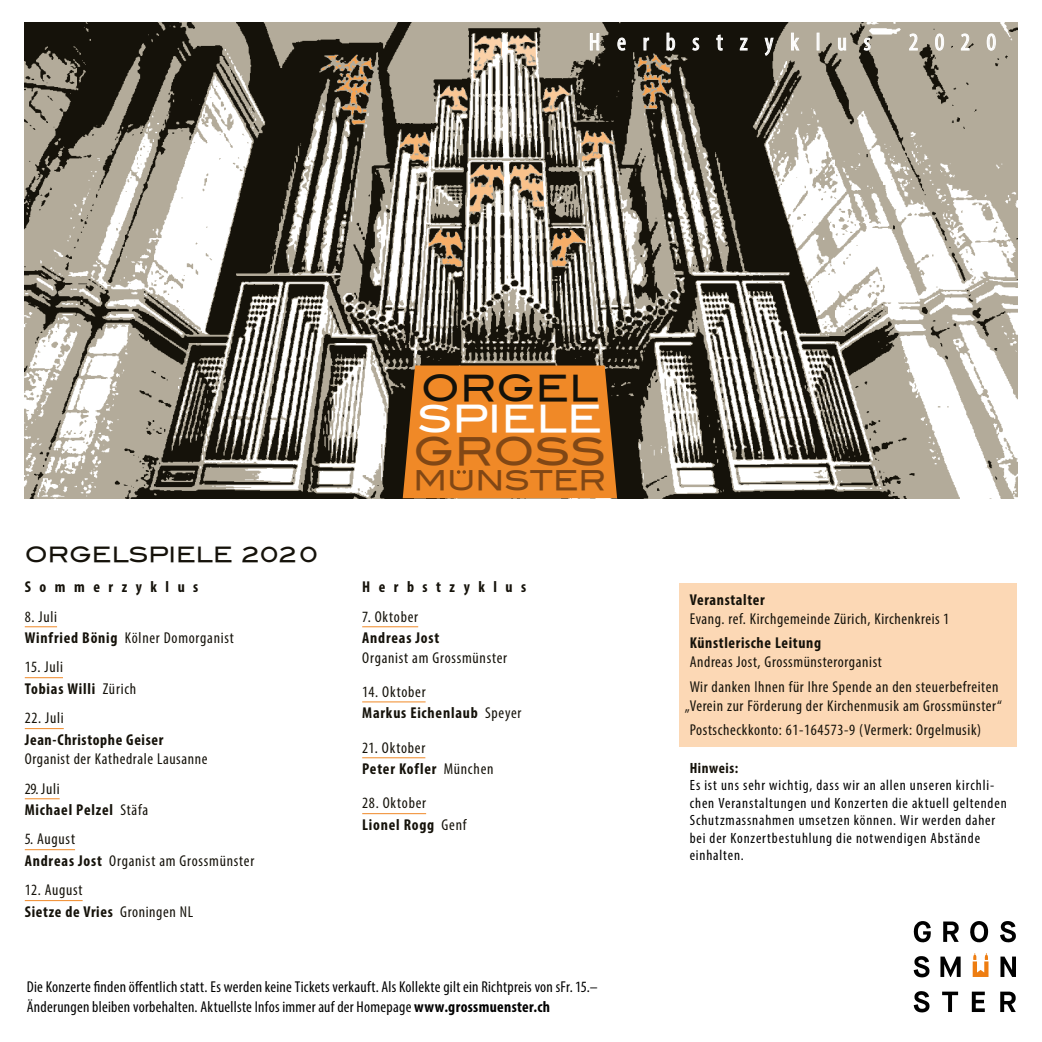
<style>
.page{position:relative;width:1042px;height:1042px;background:#fff}
.page>*{position:absolute;margin:0;border:0;box-sizing:border-box;transform-origin:0 0}
.t1{font:37.98px "Blair Md ITCTT Medium";color:#814715}
.t2{font:37.27px "Blair Md ITCTT Medium";color:#fff}
.t3{font:35.88px "Blair Md ITCTT Medium";color:#15120a}
.t4{font:27.12px "Blair Md ITCTT Medium";color:#814715}
.t5{font:condensed 24.5px "Myriad Pro";letter-spacing:.685em;color:#fff}
.t6{font:21px "Blair Md ITCTT Medium";color:#15120a}
.t7{font:condensed 15.75px/21.7px "Myriad Pro";letter-spacing:.04em;color:#15120a}
.t8{font:condensed 15.75px/19.2px "Myriad Pro";letter-spacing:.015em;color:#000}
.t9{font:700 condensed 15.75px/21.7px "Myriad Pro";letter-spacing:.04em;color:#15120a}
.t10{font:700 condensed 15.75px "Myriad Pro";letter-spacing:.54em;color:#15120a}
.t11{font:condensed 14.88px/17.5px "Myriad Pro";letter-spacing:.06em;color:#000}
.t12{font:700 condensed 14.88px "Myriad Pro";letter-spacing:.04em;color:#15120a}
.s1{font-weight:700}
.s2{font-weight:400}
</style>
<div class="page">
<img style="left:25px;top:23px;width:992px;height:475px">
<svg style="left:590px;top:33px;width:9px;height:18px"></svg>
<svg style="left:617px;top:37px;width:9px;height:14px"></svg>
<svg style="left:636px;top:30px;width:39px;height:80px;background:#605341"></svg>
<svg style="left:692px;top:37px;width:7px;height:14px"></svg>
<svg style="left:716px;top:34px;width:7px;height:17px"></svg>
<svg style="left:739px;top:37px;width:9px;height:14px"></svg>
<svg style="left:764px;top:37px;width:10px;height:19px"></svg>
<svg style="left:791px;top:32px;width:9px;height:19px"></svg>
<svg style="left:817px;top:33px;width:2px;height:17px"></svg>
<svg style="left:838px;top:34px;width:8px;height:17px"></svg>
<svg style="left:863px;top:37px;width:8px;height:14px"></svg>
<svg style="left:908px;top:33px;width:10px;height:18px"></svg>
<svg style="left:935px;top:33px;width:9px;height:18px"></svg>
<svg style="left:960px;top:33px;width:10px;height:18px"></svg>
<svg style="left:986px;top:33px;width:10px;height:18px"></svg>
<div style="left:680px;top:583px;width:337px;height:164px;background:#fcd8b5"></div>
<div style="left:403px;top:365px;width:214px;height:133px;background:#f08927"></div>
<img style="left:1000px;top:921px;width:16px;height:21px">
<hr style="left:25px;top:626px;width:32px;height:1px;background:#f08927">
<hr style="left:25px;top:677px;width:38px;height:1px;background:#f08927">
<hr style="left:25px;top:728px;width:39px;height:1px;background:#f08927">
<hr style="left:25px;top:798px;width:35px;height:1px;background:#f08927">
<hr style="left:25px;top:849px;width:50px;height:1px;background:#f08927">
<hr style="left:25px;top:900px;width:58px;height:1px;background:#f08927">
<hr style="left:362px;top:626px;width:56px;height:1px;background:#f08927">
<hr style="left:362px;top:701px;width:63px;height:1px;background:#f08927">
<hr style="left:362px;top:757px;width:63px;height:1px;background:#f08927">
<hr style="left:362px;top:813px;width:64px;height:1px;background:#f08927">
<h3 class="t5" style="left:589px;top:27px;width:283px">Herbstzyklus</h3>
<h3 class="t5" style="left:909px;top:27px;width:89px">2020</h3>
<h3 class="t6" style="left:25px;top:537px;width:295px">ORGELSPIELE 2020</h3>
<p class="t10" style="left:25px;top:577px;width:175px">Sommerzyklus</p>
<p class="t7" style="left:25px;top:605px;width:211px">8. Juli<br><span class="s1">Winfried Bönig</span> Kölner Domorganist</p>
<p class="t7" style="left:25px;top:656px;width:113px">15. Juli<br><span class="s1">Tobias Willi</span> Zürich</p>
<p class="t7" style="left:25px;top:707px;width:40px">22. Juli</p>
<p class="t9" style="left:25px;top:728px;width:140px">Jean-Christophe Geiser</p>
<p class="t7" style="left:25px;top:748px;width:184px">Organist der Kathedrale Lausanne</p>
<p class="t9" style="left:25px;top:777px;width:125px"><span class="s2">29. Juli<br></span>Michael Pelzel <span class="s2">Stäfa</span></p>
<p class="t7" style="left:25px;top:828px;width:231px">5. August<br><span class="s1">Andreas Jost</span> Organist am Grossmünster</p>
<p class="t7" style="left:25px;top:879px;width:170px">12. August<br><span class="s1">Sietze de Vries</span> Groningen NL</p>
<h3 class="t3" style="left:421px;top:359px;width:179px">ORGEL</h3>
<h2 class="t2" style="left:417px;top:388px;width:186px">SPIELE</h2>
<h1 class="t1" style="left:413px;top:421px;width:194px">GROSS</h1>
<h3 class="t4" style="left:413px;top:458px;width:194px">MUNSTER</h3>
<p class="t10" style="left:362px;top:577px;width:165px">Herbstzyklus</p>
<p class="t7" style="left:362px;top:605px;width:57px">7. Oktober</p>
<p class="t9" style="left:362px;top:627px;width:79px">Andreas Jost</p>
<p class="t7" style="left:362px;top:646px;width:146px">Organist am Grossmünster</p>
<p class="t7" style="left:362px;top:680px;width:161px">14. Oktober<br><span class="s1">Markus Eichenlaub</span> Speyer</p>
<p class="t7" style="left:362px;top:736px;width:133px">21. Oktober<br><span class="s1">Peter Kofler</span> München</p>
<p class="t7" style="left:362px;top:792px;width:106px">28. Oktober<br><span class="s1">Lionel Rogg</span> Genf</p>
<p class="t8" style="left:27px;top:977px;width:572px">Die Konzerte finden öffentlich statt. Es werden keine Tickets verkauft. Als Kollekte gilt ein Richtpreis von sFr.15.–<br>Änderungen bleiben vorbehalten. Aktuellste Infos immer auf der Homepage <span class="s1">www.grossmuenster.ch</span></p>
<p class="t9" style="left:690px;top:588px;width:77px">Veranstalter</p>
<p class="t7" style="left:690px;top:608px;width:261px">Evang. ref. Kirchgemeinde Zürich, Kirchenkreis 1</p>
<p class="t9" style="left:690px;top:632px;width:133px">Künstlerische Leitung</p>
<p class="t7" style="left:690px;top:650px;width:310px;line-height:24.2px">Andreas Jost, Grossmünsterorganist<br>Wir danken Ihnen für Ihre Spende an den steuerbefreiten</p>
<p class="t7" style="left:690px;top:693px;width:314px;line-height:24.2px;text-indent:-5px">„Verein zur Förderung der Kirchenmusik am Grossmünster“<br>Postscheckkonto: 61-164573-9 (Vermerk: Orgelmusik)</p>
<p class="t12" style="left:690px;top:758px;width:50px">Hinweis:</p>
<p class="t11" style="left:690px;top:776px;width:318px">Es ist uns sehr wichtig, dass wir an allen unseren kirchli&shy;chen Veranstaltungen und Konzerten die aktuell geltenden Schutzmassnahmen umsetzen können. Wir werden daher bei der Konzertbestuhlung die notwendigen Abstände einhalten.</p>
</div>
